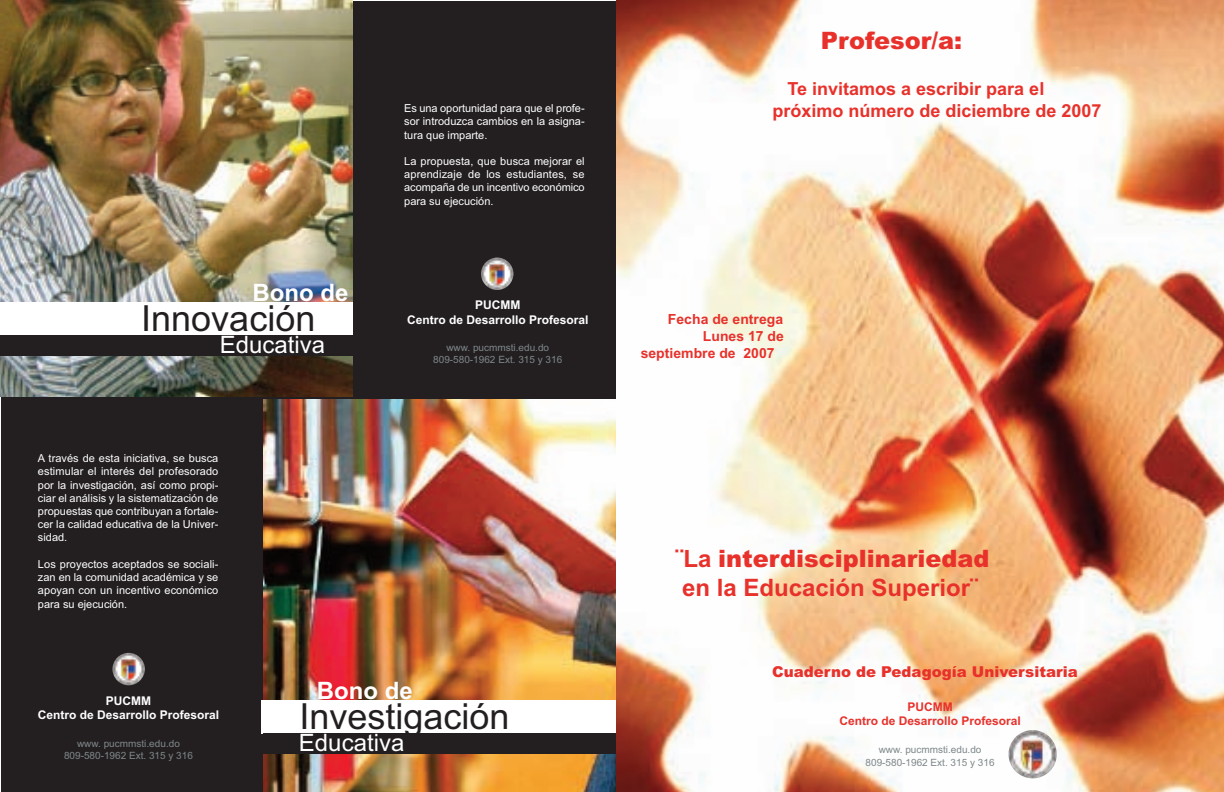
<style>
.page{position:relative;width:1224px;height:792px;background:#fff}
.page>*{position:absolute;margin:0;border:0;box-sizing:border-box;transform-origin:0 0}
.t1{font:36px "Arial";color:#231f20}
.t2{font:700 24px/28.8px "Arial";color:#e8312b}
.t3{font:24px "Arial";color:#fff}
.t4{font:700 24px "Arial";color:#fff}
.t5{font:900 24px "Arial";color:#e8312b}
.t6{font:700 18px/21.6px "Arial";color:#e8312b}
.t7{font:900 15px "Arial";color:#e8312b}
.t8{font:700 14px "Arial";color:#e8312b}
.t9{font:700 12px/14.4px "Arial";color:#fff;text-align:center}
.t10{font:700 12px/14.4px "Arial";color:#e8312b;text-align:center}
.t11{font:11px/13.2px "Arial";color:#fff;text-align:justify}
.t12{font:10px/12px "Arial";color:#7e878a;text-align:center}
.s1{font-weight:900}
</style>
<div class="page">
<div style="left:1px;top:1px;width:1223px;height:791px;background:#231f20"></div>
<img style="left:0;top:1px;width:353px;height:396px">
<div style="left:0;top:302px;width:353px;height:33px;background:#fff"></div>
<div style="left:0;top:336px;width:355px;height:20px;background:#231f20"></div>
<img style="left:264px;top:399px;width:353px;height:393px">
<div style="left:261px;top:700px;width:354px;height:33px;background:#fff"></div>
<div style="left:264px;top:733px;width:354px;height:21px;background:#231f20"></div>
<img style="left:617px;top:0;width:607px;height:792px">
<img style="left:112px;top:653px;width:33px;height:32px">
<img style="left:1008px;top:730px;width:49px;height:48px">
<img style="left:481px;top:258px;width:32px;height:32px">
<p class="t4" style="left:252px;top:279px;width:97px">Bono de</p>
<p class="t1" style="left:141px;top:297px;width:176px">Innovación</p>
<p class="t3" style="left:220px;top:331px;width:107px">Educativa</p>
<p class="t11" style="left:38px;top:452px;width:182px">A través de esta iniciativa, se busca estimular el interés del profesorado por la investigación, así como propi&shy;ciar el análisis y la sistematización de propuestas que contribuyan a fortale&shy;cer la calidad educativa de la Univer&shy;sidad.</p>
<p class="t11" style="left:38px;top:557px;width:182px">Los proyectos aceptados se sociali&shy;zan en la comunidad académica y se apoyan con un incentivo económico para su ejecución.</p>
<p class="t11" style="left:404px;top:102px;width:182px">Es una oportunidad para que el profe&shy;sor introduzca cambios en la asigna&shy;tura que imparte.</p>
<p class="t11" style="left:404px;top:155px;width:182px">La propuesta, que busca mejorar el aprendizaje de los estudiantes, se acompaña de un incentivo económico para su ejecución.</p>
<p class="t9" style="left:407px;top:298px;width:183px">PUCMM<br>Centro de Desarrollo Profesoral</p>
<p class="t12" style="left:433px;top:342px;width:130px">www. pucmmsti.edu.do<br>809-580-1962 Ext. 315 y 316</p>
<p class="t4" style="left:317px;top:677px;width:97px">Bono de</p>
<p class="t1" style="left:300px;top:695px;width:212px">Investigación</p>
<p class="t9" style="left:38px;top:694px;width:183px">PUCMM<br>Centro de Desarrollo Profesoral</p>
<p class="t12" style="left:64px;top:737px;width:130px">www. pucmmsti.edu.do<br>809-580-1962 Ext. 315 y 316</p>
<p class="t3" style="left:299px;top:729px;width:107px">Educativa</p>
<p class="t5" style="left:821px;top:27px;width:143px">Profesor/a:</p>
<p class="t6" style="left:773px;top:78px;width:331px;text-indent:15px">Te invitamos a escribir para el próximo número de diciembre de 2007</p>
<p class="t8" style="left:668px;top:311px;width:117px">Fecha de entrega</p>
<p class="t8" style="left:703px;top:328px;width:82px">Lunes 17 de</p>
<p class="t8" style="left:641px;top:345px;width:135px">septiembre de 2007</p>
<p class="t2" style="left:675px;top:545px;width:315px">¨La <span class="s1">interdisciplinariedad </span>en la Educación Superior¨</p>
<p class="t7" style="left:772px;top:663px;width:307px">Cuaderno de Pedagogía Universitaria</p>
<p class="t10" style="left:839px;top:700px;width:183px">PUCMM<br>Centro de Desarrollo Profesoral</p>
<p class="t12" style="left:866px;top:742px;width:130px;line-height:13.5px">www. pucmmsti.edu.do<br>809-580-1962 Ext. 315 y 316</p>
</div>
